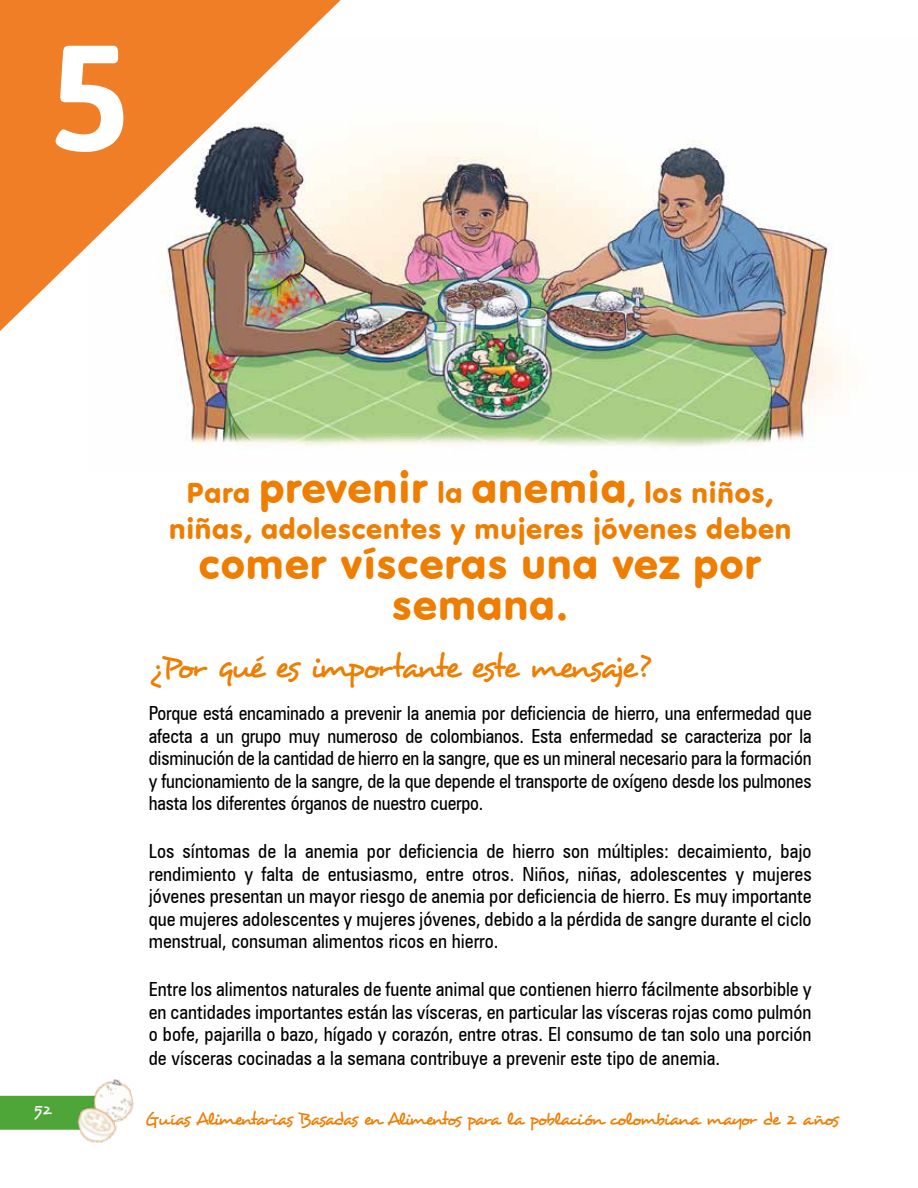
<style>
.page{position:relative;width:918px;height:1188px;background:#fff}
.page>*{position:absolute;margin:0;border:0;box-sizing:border-box;transform-origin:0 0}
.t1{font:700 150px "Asap";color:#fff}
.t2{font:45px/40.5px "VAG Round";color:#ef7d00;text-align:center}
.t3{font:33px "Desyrel";letter-spacing:-.095em;color:#ef7d00}
.t4{font:30px/36px "VAG Round";color:#ef7d00;text-align:center}
.t5{font:condensed 19.5px/22.5px "Zurich BT";color:#000;text-align:justify}
.t6{font:18px "Desyrel";letter-spacing:-.095em;color:#ef7d00}
.t7{font:16.5px "Desyrel";color:#fff}
.s1{font-size:45px}
</style>
<div class="page">
<div style="left:0;top:1096px;width:98px;height:34px;background:#4ea538"></div>
<img style="left:66px;top:1079px;width:68px;height:64px">
<img style="left:176px;top:123px;width:673px;height:324px">
<svg style="left:0;top:0;width:341px;height:331px;fill:#f07e26"></svg>
<h1 class="t1" style="left:50px;top:11px;width:82px">5</h1>
<h3 class="t4" style="left:169px;top:475px;width:624px">Para <span class="s1">prevenir</span> la <span class="s1">anemia</span>, los niños, niñas, adolescentes y mujeres jóvenes deben</h3>
<h2 class="t2" style="left:199px;top:544px;width:565px">comer vísceras una vez por semana.</h2>
<h3 class="t3" style="left:149px;top:647px;width:502px">¿Por qué es importante este mensaje?</h3>
<p class="t5" style="left:149px;top:702px;width:664px">Porque está encaminado a prevenir la anemia por deficiencia de hierro, una enfermedad que afecta a un grupo muy numeroso de colombianos. Esta enfermedad se caracteriza por la disminución de la cantidad de hierro en la sangre, que es un mineral necesario para la formación y funcionamiento de la sangre, de la que depende el transporte de oxígeno desde los pulmones hasta los diferentes órganos de nuestro cuerpo.</p>
<p class="t5" style="left:149px;top:840px;width:664px">Los síntomas de la anemia por deficiencia de hierro son múltiples: decaimiento, bajo rendimiento y falta de entusiasmo, entre otros. Niños, niñas, adolescentes y mujeres jóvenes presentan un mayor riesgo de anemia por deficiencia de hierro. Es muy importante que mujeres adolescentes y mujeres jóvenes, debido a la pérdida de sangre durante el ciclo menstrual, consuman alimentos ricos en hierro.</p>
<p class="t5" style="left:149px;top:978px;width:664px">Entre los alimentos naturales de fuente animal que contienen hierro fácilmente absorbible y en cantidades importantes están las vísceras, en particular las vísceras rojas como pulmón o bofe, pajarilla o bazo, hígado y corazón, entre otras. El consumo de tan solo una porción de vísceras cocinadas a la semana contribuye a prevenir este tipo de anemia.</p>
<p class="t7" style="left:34px;top:1099px;width:20px">52</p>
<p class="t6" style="left:145px;top:1108px;width:695px">Guías Alimentarias Basadas en Alimentos para la población colombiana mayor de 2 años</p>
</div>
